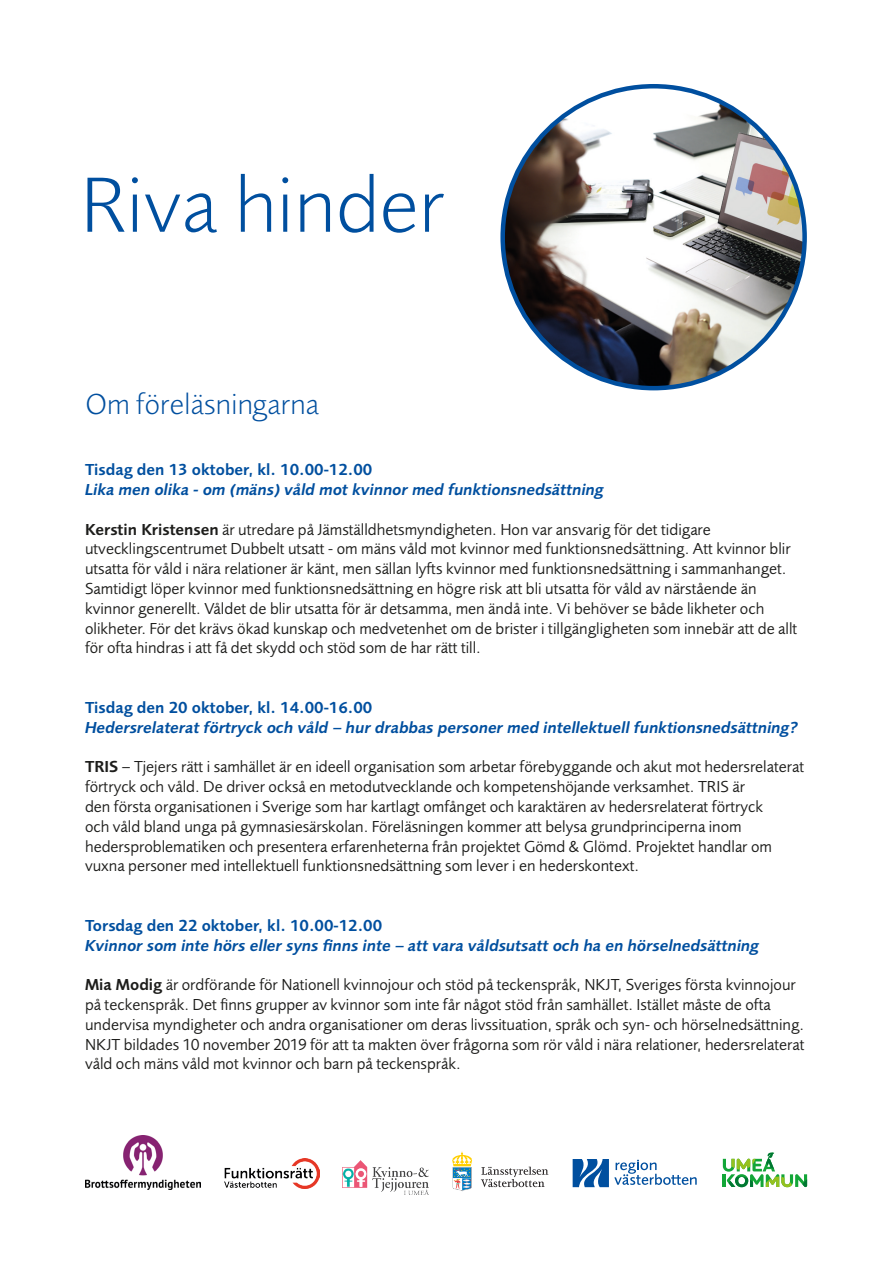
<style>
.page{position:relative;width:893px;height:1263px;background:#fff}
.page>*{position:absolute;margin:0;border:0;box-sizing:border-box;transform-origin:0 0}
.t1{font:300 81px "Foundry Sans";color:#004f9f}
.t2{font:300 30px "Foundry Sans";color:#004f9f}
.t3{font:16.5px/19.8px "Foundry Sans";color:#1d1d1b}
.t4{font:italic 600 16.5px "Foundry Sans";color:#004f9f}
.t5{font:600 16.5px "Foundry Sans";color:#004f9f}
.s1{font-weight:600}
</style>
<div class="page">
<img style="left:503px;top:86px;width:302px;height:302px;border-radius:151px">
<svg style="left:573px;top:1159px;width:124px;height:28px"></svg>
<img style="left:342px;top:1161px;width:87px;height:33px">
<img style="left:225px;top:1158px;width:95px;height:30px">
<img style="left:85px;top:1136px;width:115px;height:53px">
<svg style="left:723px;top:1152px;width:84px;height:35px"></svg>
<svg style="left:481px;top:1167px;width:67px;height:20px"></svg>
<svg style="left:452px;top:1151px;width:20px;height:40px"></svg>
<p class="t1" style="left:80px;top:160px;width:366px">Riva hinder</p>
<p class="t2" style="left:85px;top:387px;width:235px">Om föreläsningarna</p>
<p class="t5" style="left:85px;top:460px;width:289px">Tisdag den 13 oktober, kl. 10.00-12.00</p>
<p class="t4" style="left:85px;top:480px;width:521px">Lika men olika - om (mäns) våld mot kvinnor med funktionsnedsättning</p>
<p class="t3" style="left:85px;top:520px;width:714px"><span class="s1">Kerstin Kristensen</span> är utredare på Jämställdhetsmyndigheten. Hon var ansvarig för det tidigare utvecklingscentrumet Dubbelt utsatt - om mäns våld mot kvinnor med funktionsnedsättning. Att kvinnor blir utsatta för våld i nära relationer är känt, men sällan lyfts kvinnor med funktionsnedsättning i sammanhanget.<br>Samtidigt löper kvinnor med funktionsnedsättning en högre risk att bli utsatta för våld av närstående än kvinnor generellt. Våldet de blir utsatta för är detsamma, men ändå inte. Vi behöver se både likheter och olikheter. För det krävs ökad kunskap och medvetenhet om de brister i tillgängligheten som innebär att de allt för ofta hindras i att få det skydd och stöd som de har rätt till.</p>
<p class="t5" style="left:85px;top:698px;width:289px">Tisdag den 20 oktober, kl. 14.00-16.00</p>
<p class="t4" style="left:85px;top:718px;width:715px">Hedersrelaterat förtryck och våld – hur drabbas personer med intellektuell funktionsnedsättning?</p>
<p class="t3" style="left:85px;top:757px;width:721px"><span class="s1">TRIS</span> – Tjejers rätt i samhället är en ideell organisation som arbetar förebyggande och akut mot hedersrelaterat förtryck och våld. De driver också en metodutvecklande och kompetenshöjande verksamhet. TRIS är<br>den första organisationen i Sverige som har kartlagt omfånget och karaktären av hedersrelaterat förtryck<br>och våld bland unga på gymnasiesärskolan. Föreläsningen kommer att belysa grundprinciperna inom hedersproblematiken och presentera erfarenheterna från projektet Gömd &amp; Glömd. Projektet handlar om vuxna personer med intellektuell funktionsnedsättning som lever i en hederskontext.</p>
<p class="t5" style="left:85px;top:916px;width:299px">Torsdag den 22 oktober, kl. 10.00-12.00</p>
<p class="t4" style="left:85px;top:935px;width:676px">Kvinnor som inte hörs eller syns finns inte – att vara våldsutsatt och ha en hörselnedsättning</p>
<p class="t3" style="left:85px;top:975px;width:721px"><span class="s1">Mia Modig</span> är ordförande för Nationell kvinnojour och stöd på teckenspråk, NKJT, Sveriges första kvinnojour på teckenspråk. Det finns grupper av kvinnor som inte får något stöd från samhället. Istället måste de ofta undervisa myndigheter och andra organisationer om deras livssituation, språk och syn- och hörselnedsättning.<br>NKJT bildades 10 november 2019 för att ta makten över frågorna som rör våld i nära relationer, hedersrelaterat våld och mäns våld mot kvinnor och barn på teckenspråk.</p>
</div>
